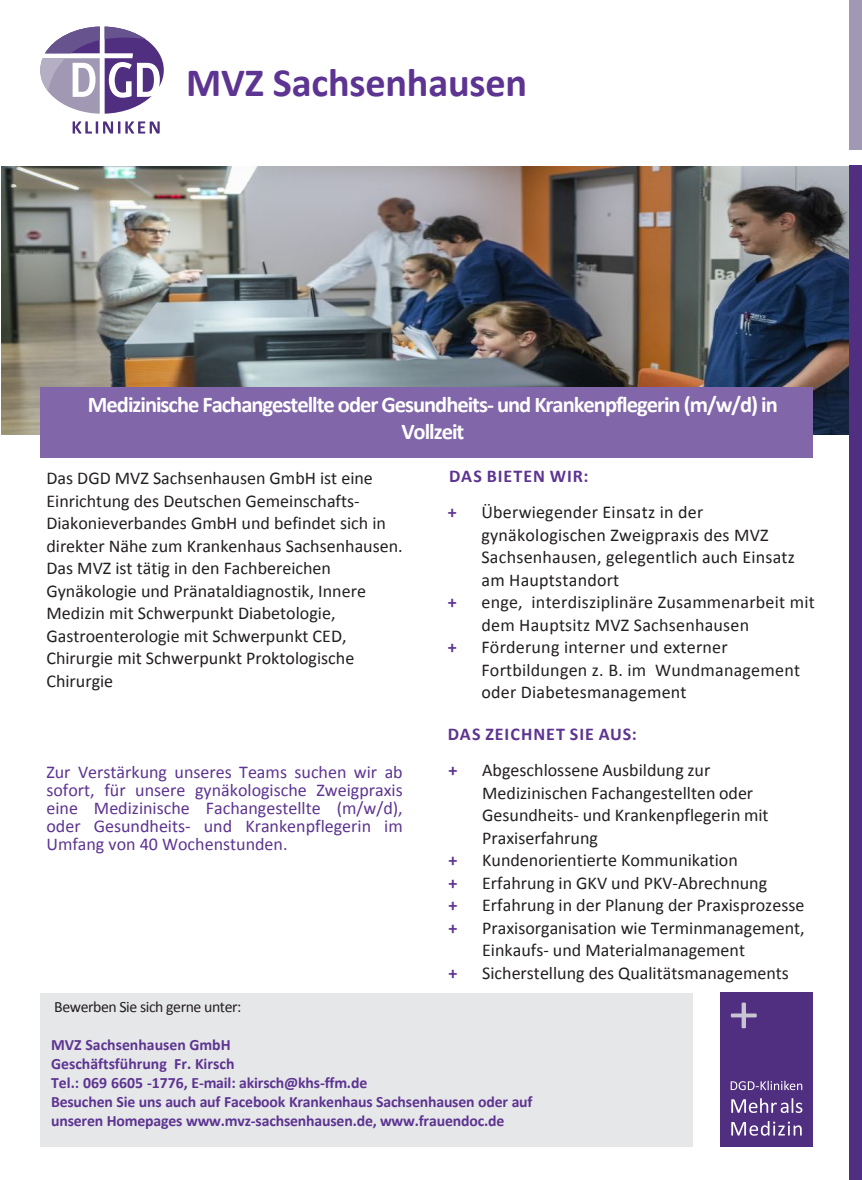
<style>
.page{position:relative;width:862px;height:1180px;background:#fff}
.page>*{position:absolute;margin:0;border:0;box-sizing:border-box;transform-origin:0 0}
.t1{font:700 40.27px "Calibri";letter-spacing:-.005em;color:#5d3491}
.t2{font:700 22.5px/27px "Calibri";letter-spacing:-.045em;color:#fff;text-align:center}
.t3{font:18px/22.5px "Calibri";color:#231f20}
.t4{font:18px/18px "Calibri";color:#5d3491;text-align:justify}
.t5{font:700 18px/36.2px "Calibri";letter-spacing:.055em;color:#5d3491}
.t6{font:700 15.75px/18.9px "Calibri";letter-spacing:-.01em;color:#5d3491}
.t7{font:15.75px "Calibri";letter-spacing:-.025em;color:#231f20}
</style>
<div class="page">
<img style="left:1px;top:167px;width:847px;height:267px">
<div style="left:40px;top:387px;width:772px;height:71px;background:#8166aa"></div>
<div style="left:40px;top:993px;width:652px;height:153px;background:#e6e7e9"></div>
<div style="left:719px;top:992px;width:93px;height:154px;background:#502f81"></div>
<svg style="left:730px;top:1002px;width:26px;height:26px"></svg>
<svg style="left:731px;top:1121px;width:70px;height:15px"></svg>
<svg style="left:731px;top:1098px;width:71px;height:15px"></svg>
<svg style="left:730px;top:1081px;width:71px;height:9px"></svg>
<svg style="left:73px;top:121px;width:87px;height:13px"></svg>
<svg style="left:40px;top:27px;width:124px;height:87px"></svg>
<div style="left:848px;top:166px;width:13px;height:1014px;background:#502f81"></div>
<div style="left:848px;top:0;width:13px;height:150px;background:#a199b4"></div>
<h1 class="t1" style="left:186px;top:57px;width:342px">MVZ Sachsenhausen</h1>
<p class="t2" style="left:88px;top:391px;width:691px">Medizinische Fachangestellte oder Gesundheits- und Krankenpflegerin (m/w/d) in<br>Vollzeit</p>
<p class="t3" style="left:46px;top:467px;width:357px">Das DGD MVZ Sachsenhausen GmbH ist eine Einrichtung des Deutschen Gemeinschafts-Diakonieverbandes GmbH und befindet sich in direkter Nähe zum Krankenhaus Sachsenhausen.<br>Das MVZ ist tätig in den Fachbereichen Gynäkologie und Pränataldiagnostik, Innere Medizin mit Schwerpunkt Diabetologie, Gastroenterologie mit Schwerpunkt CED, Chirurgie mit Schwerpunkt Proktologische Chirurgie</p>
<p class="t4" style="left:46px;top:763px;width:357px">Zur Verstärkung unseres Teams suchen wir ab sofort, für unsere gynäkologische Zweigpraxis eine Medizinische Fachangestellte (m/w/d), oder Gesundheits- und Krankenpflegerin im Umfang von 40 Wochenstunden.</p>
<p class="t5" style="left:447px;top:458px;width:142px">DAS BIETEN WIR: +</p>
<p class="t3" style="left:481px;top:501px;width:315px">Überwiegender Einsatz in der gynäkologischen Zweigpraxis des MVZ<br>Sachsenhausen, gelegentlich auch Einsatz am Hauptstandort</p>
<p class="t5" style="left:447px;top:584px;width:10px">+</p>
<p class="t3" style="left:481px;top:591px;width:334px">enge, interdisziplinäre Zusammenarbeit mit dem Hauptsitz MVZ Sachsenhausen</p>
<p class="t5" style="left:447px;top:629px;width:10px">+</p>
<p class="t3" style="left:481px;top:636px;width:320px">Förderung interner und externer<br>Fortbildungen z. B. im Wundmanagement oder Diabetesmanagement</p>
<p class="t5" style="left:447px;top:715px;width:190px">DAS ZEICHNET SIE AUS: +</p>
<p class="t3" style="left:482px;top:759px;width:288px">Abgeschlossene Ausbildung zur<br>Medizinischen Fachangestellten oder<br>Gesundheits- und Krankenpflegerin mit<br>Praxiserfahrung</p>
<p class="t5" style="left:448px;top:842px;width:10px">+</p>
<p class="t3" style="left:482px;top:849px;width:257px">Kundenorientierte Kommunikation</p>
<p class="t5" style="left:448px;top:865px;width:10px">+</p>
<p class="t3" style="left:482px;top:872px;width:286px">Erfahrung in GKV und PKV-Abrechnung</p>
<p class="t5" style="left:448px;top:887px;width:10px">+</p>
<p class="t3" style="left:482px;top:894px;width:323px">Erfahrung in der Planung der Praxisprozesse</p>
<p class="t5" style="left:448px;top:910px;width:10px">+</p>
<p class="t3" style="left:482px;top:917px;width:324px">Praxisorganisation wie Terminmanagement,<br>Einkaufs- und Materialmanagement</p>
<p class="t5" style="left:448px;top:955px;width:10px">+</p>
<p class="t3" style="left:482px;top:962px;width:308px">Sicherstellung des Qualitätsmanagements</p>
<p class="t7" style="left:54px;top:996px;width:189px">Bewerben Sie sich gerne unter:</p>
<p class="t6" style="left:51px;top:1035px;width:482px">MVZ Sachsenhausen GmbH<br>Geschäftsführung Fr. Kirsch<br>Tel.: 069 6605 -1776, E-mail: akirsch@khs-ffm.de<br>Besuchen Sie uns auch auf Facebook Krankenhaus Sachsenhausen oder auf unseren Homepages www.mvz-sachsenhausen.de, www.frauendoc.de</p>
</div>
